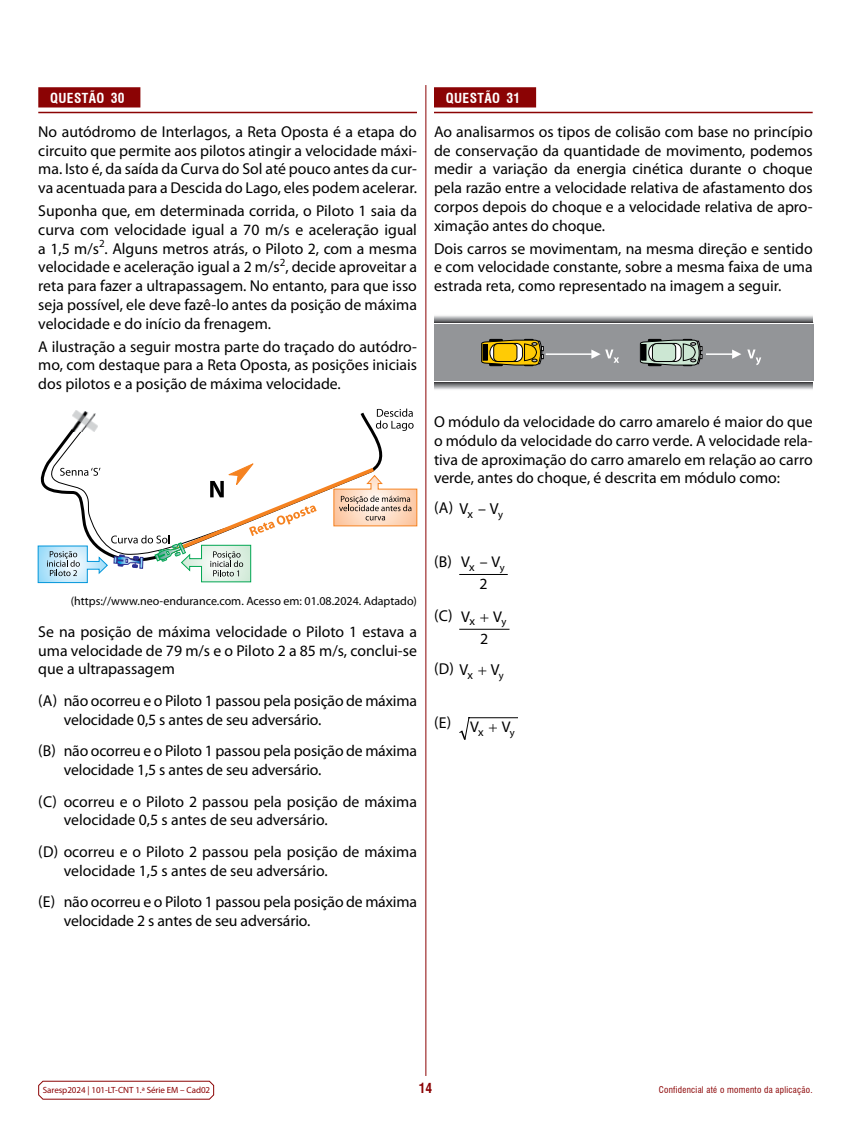
<style>
.page{position:relative;width:851px;height:1127px;background:#fff}
.page>*{position:absolute;margin:0;border:0;box-sizing:border-box;transform-origin:0 0}
.t1{font:15.75px/18.8px "Myriad Pro";color:#000;text-align:justify}
.t2{font:15.6px "Myriad Pro";color:#000}
.t3{font:15.45px "Myriad Pro";color:#000}
.t4{font:700 condensed 13.5px "Swiss 721 BT";letter-spacing:.03em;color:#fff}
.t5{font:700 condensed 13.5px "Swiss 721 BT";color:#8b0304}
.t6{font:12px "Myriad Pro";color:#000}
.t7{font:9px "Myriad Pro";letter-spacing:-.005em;color:#8b0304}
.t8{font:condensed 9px "Swiss 721 BT";letter-spacing:.03em;color:#8b0304}
.s1{font-size:15.9px}
</style>
<div class="page">
<svg style="left:38px;top:1080px;width:176px;height:20px"></svg>
<hr style="left:425px;top:85px;width:1px;height:991px;background:#8b0304">
<div style="left:38px;top:87px;width:102px;height:20px;background:#8b0304"></div>
<hr style="left:38px;top:112px;width:379px;height:1px;background:#8b0304">
<svg style="left:37px;top:408px;width:380px;height:175px"></svg>
<div style="left:434px;top:87px;width:102px;height:20px;background:#8b0304"></div>
<hr style="left:434px;top:112px;width:378px;height:1px;background:#8b0304">
<div style="left:434px;top:325px;width:378px;height:55px;background:#939598"></div>
<svg style="left:481px;top:339px;width:62px;height:27px;background:#a4881f"></svg>
<svg style="left:640px;top:339px;width:62px;height:27px;background:#88978c"></svg>
<hr style="left:545px;top:353px;width:46px;height:2px;background:#fff">
<svg style="left:591px;top:349px;width:28px;height:14px"></svg>
<hr style="left:705px;top:353px;width:27px;height:2px;background:#fff">
<svg style="left:732px;top:349px;width:9px;height:10px"></svg>
<svg style="left:747px;top:349px;width:14px;height:16px"></svg>
<hr style="left:459px;top:574px;width:48px;height:1px;background:#000">
<hr style="left:459px;top:629px;width:50px;height:1px;background:#000">
<svg style="left:459px;top:717px;width:59px;height:23px"></svg>
<p class="t4" style="left:50px;top:90px;width:76px">QUESTÃO 30</p>
<p class="t1" style="left:38px;top:122px;width:380px">No autódromo de Interlagos, a Reta Oposta é a etapa do circuito que permite aos pilotos atingir a velocidade máxi&shy;ma. Isto é, da saída da Curva do Sol até pouco antes da cur&shy;va acentuada para a Descida do Lago, eles podem acelerar.</p>
<p class="t1" style="left:38px;top:201px;width:380px">Suponha que, em determinada corrida, o Piloto 1 saia da curva com velocidade igual a 70 m/s e aceleração igual a 1,5 m/s<sup>2</sup>. Alguns metros atrás, o Piloto 2, com a mesma velocidade e aceleração igual a 2 m/s<sup>2</sup>, decide aproveitar a reta para fazer a ultrapassagem. No entanto, para que isso seja possível, ele deve fazê-lo antes da posição de máxima velocidade e do início da frenagem.</p>
<p class="t1" style="left:38px;top:337px;width:380px">A ilustração a seguir mostra parte do traçado do autódro&shy;mo, com destaque para a Reta Oposta, as posições iniciais dos pilotos e a posição de máxima velocidade.</p>
<p class="t6" style="left:71px;top:594px;width:347px">(https://www.neo-endurance.com. Acesso em: 01.08.2024. Adaptado)</p>
<p class="t1" style="left:38px;top:622px;width:380px">Se na posição de máxima velocidade o Piloto 1 estava a uma velocidade de 79 m/s e o Piloto 2 a 85 m/s, conclui-se que a ultrapassagem</p>
<p class="t1" style="left:64px;top:691px;width:354px;text-indent:-26px">(A) não ocorreu e o Piloto 1 passou pela posição de máxima velocidade 0,5 s antes de seu adversário.</p>
<p class="t1" style="left:64px;top:741px;width:354px;text-indent:-26px">(B) não ocorreu e o Piloto 1 passou pela posição de máxima velocidade 1,5 s antes de seu adversário.</p>
<p class="t1" style="left:64px;top:791px;width:354px;text-indent:-26px">(C) ocorreu e o Piloto 2 passou pela posição de máxima velocidade 0,5 s antes de seu adversário.</p>
<p class="t1" style="left:64px;top:842px;width:354px;text-indent:-26px">(D) ocorreu e o Piloto 2 passou pela posição de máxima velocidade 1,5 s antes de seu adversário.</p>
<p class="t1" style="left:64px;top:892px;width:354px;text-indent:-26px">(E) não ocorreu e o Piloto 1 passou pela posição de máxima velocidade 2 s antes de seu adversário.</p>
<p class="t4" style="left:446px;top:90px;width:76px">QUESTÃO 31</p>
<p class="t1" style="left:434px;top:122px;width:380px">Ao analisarmos os tipos de colisão com base no princípio de conservação da quantidade de movimento, podemos medir a variação da energia cinética durante o choque pela razão entre a velocidade relativa de afastamento dos corpos depois do choque e a velocidade relativa de apro&shy;ximação antes do choque.</p>
<p class="t1" style="left:434px;top:239px;width:380px">Dois carros se movimentam, na mesma direção e sentido e com velocidade constante, sobre a mesma faixa de uma estrada reta, como representado na imagem a seguir.</p>
<p class="t1" style="left:434px;top:412px;width:380px">O módulo da velocidade do carro amarelo é maior do que o módulo da velocidade do carro verde. A velocidade rela&shy;tiva de aproximação do carro amarelo em relação ao carro verde, antes do choque, é descrita em módulo como:</p>
<p class="t1" style="left:434px;top:498px;width:70px">(A) <span class="s1">V</span><sub>x</sub> <span class="s1">– V</span><sub>y</sub></p>
<p class="t1" style="left:434px;top:552px;width:20px">(B)</p>
<p class="t2" style="left:461px;top:552px;width:45px">V<sub>x</sub> – V<sub>y</sub></p>
<p class="t1" style="left:434px;top:606px;width:20px">(C)</p>
<p class="t2" style="left:479px;top:574px;width:10px">2</p>
<p class="t2" style="left:461px;top:607px;width:47px">V<sub>x</sub> V<sub>y</sub></p>
<p class="t2" style="left:480px;top:629px;width:10px">2</p>
<p class="t1" style="left:434px;top:659px;width:71px">(D) <span class="s1">V</span><sub>x</sub> <span class="s1">V</span><sub>y</sub></p>
<p class="t1" style="left:434px;top:713px;width:19px">(E)</p>
<p class="t3" style="left:470px;top:717px;width:46px">V<sub>x</sub> V<sub>y</sub></p>
<p class="t7" style="left:43px;top:1084px;width:169px">Saresp2024 | 101-LT-CNT 1.ª Série EM – Cad02</p>
<p class="t5" style="left:418px;top:1079px;width:15px">14</p>
<p class="t8" style="left:658px;top:1084px;width:155px">Confidencial até o momento da aplicação.</p>
</div>
